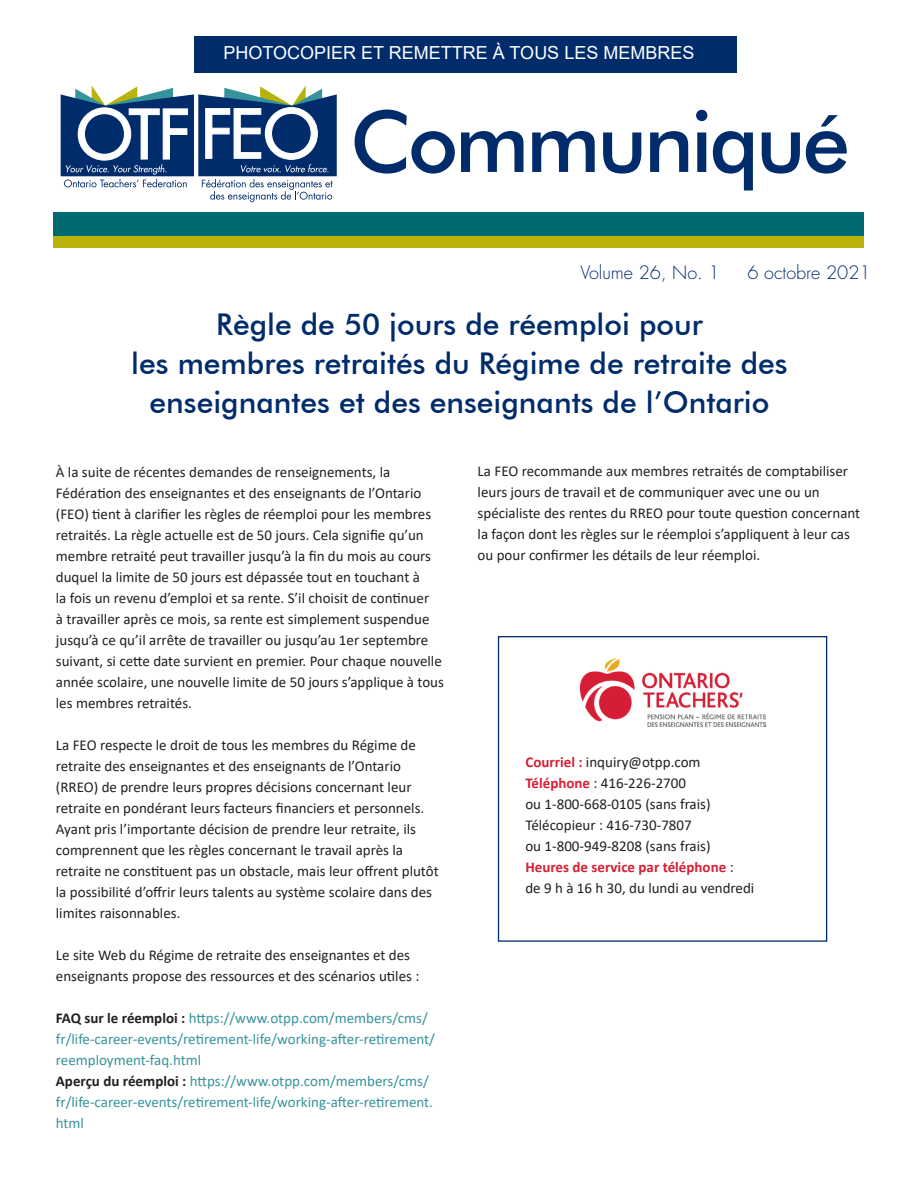
<style>
.page{position:relative;width:918px;height:1188px;background:#fff}
.page>*{position:absolute;margin:0;border:0;box-sizing:border-box;transform-origin:0 0}
.t1{font:500 85.2px "Futura BT";letter-spacing:-.04em;color:#002c6b}
.t2{font:500 30px/39px "Futura BT";color:#002c6b;text-align:center}
.t3{font:18px "Arial";color:#fff}
.t4{font:300 18px "Futura Std";color:#002c6b}
.t5{font:15px/21px "Calibri";color:#231f20}
.t6{font:15px/21px "Calibri";color:#37939b}
.s1{font-weight:700;color:#231f20}
.s2{font-weight:700;color:#d51f35}
</style>
<div class="page">
<div style="left:194px;top:37px;width:543px;height:36px;background:#002c6b"></div>
<div style="left:53px;top:212px;width:810px;height:24px;background:#006a71"></div>
<div style="left:53px;top:236px;width:810px;height:12px;background:#b8b309"></div>
<svg style="left:61px;top:86px;width:276px;height:116px"></svg>
<div style="left:498px;top:636px;width:329px;height:306px;border:1px solid #002c6b"></div>
<img style="left:580px;top:659px;width:185px;height:67px">
<p class="t3" style="left:224px;top:40px;width:472px">PHOTOCOPIER ET REMETTRE À TOUS LES MEMBRES</p>
<h1 class="t1" style="left:350px;top:90px;width:501px">Communiqué</h1>
<p class="t4" style="left:580px;top:261px;width:141px">Volume 26, No. 1</p>
<p class="t4" style="left:747px;top:261px;width:125px">6 octobre 2021</p>
<h2 class="t2" style="left:131px;top:305px;width:658px">Règle de 50 jours de réemploi pour<br>les membres retraités du Régime de retraite des enseignantes et des enseignants de l’Ontario</h2>
<p class="t5" style="left:56px;top:462px;width:390px">À la suite de récentes demandes de renseignements, la Fédération des enseignantes et des enseignants de l’Ontario (FEO) tient à clarifier les règles de réemploi pour les membres retraités. La règle actuelle est de 50 jours. Cela signifie qu’un membre retraité peut travailler jusqu’à la fin du mois au cours duquel la limite de 50 jours est dépassée tout en touchant à<br>la fois un revenu d’emploi et sa rente. S’il choisit de continuer<br>à travailler après ce mois, sa rente est simplement suspendue jusqu’à ce qu’il arrête de travailler ou jusqu’au 1er septembre suivant, si cette date survient en premier. Pour chaque nouvelle année scolaire, une nouvelle limite de 50 jours s’applique à tous les membres retraités.</p>
<p class="t5" style="left:56px;top:735px;width:384px">La FEO respecte le droit de tous les membres du Régime de retraite des enseignantes et des enseignants de l’Ontario (RREO) de prendre leurs propres décisions concernant leur retraite en pondérant leurs facteurs financiers et personnels.<br>Ayant pris l’importante décision de prendre leur retraite, ils comprennent que les règles concernant le travail après la retraite ne constituent pas un obstacle, mais leur offrent plutôt la possibilité d’offrir leurs talents au système scolaire dans des limites raisonnables.</p>
<p class="t5" style="left:56px;top:945px;width:365px">Le site Web du Régime de retraite des enseignantes et des enseignants propose des ressources et des scénarios utiles :</p>
<p class="t6" style="left:56px;top:1008px;width:381px"><span class="s1">FAQ sur le réemploi :</span> https://www.otpp.com/members/cms/ fr/life-career-events/retirement-life/working-after-retirement/ reemployment-faq.html<br><span class="s1">Aperçu du réemploi :</span> https://www.otpp.com/members/cms/ fr/life-career-events/retirement-life/working-after-retirement. html</p>
<p class="t5" style="left:478px;top:461px;width:384px">La FEO recommande aux membres retraités de comptabiliser leurs jours de travail et de communiquer avec une ou un spécialiste des rentes du RREO pour toute question concernant la façon dont les règles sur le réemploi s’appliquent à leur cas ou pour confirmer les détails de leur réemploi.</p>
<p class="t5" style="left:525px;top:751px;width:230px"><span class="s2">Courriel :</span> inquiry@otpp.com<br><span class="s2">Téléphone</span> : 416-226-2700<br>ou 1-800-668-0105 (sans frais)<br>Télécopieur : 416-730-7807<br>ou 1-800-949-8208 (sans frais)<br><span class="s2">Heures de service par téléphone</span> :<br>de 9 h à 16 h 30, du lundi au vendredi</p>
</div>
